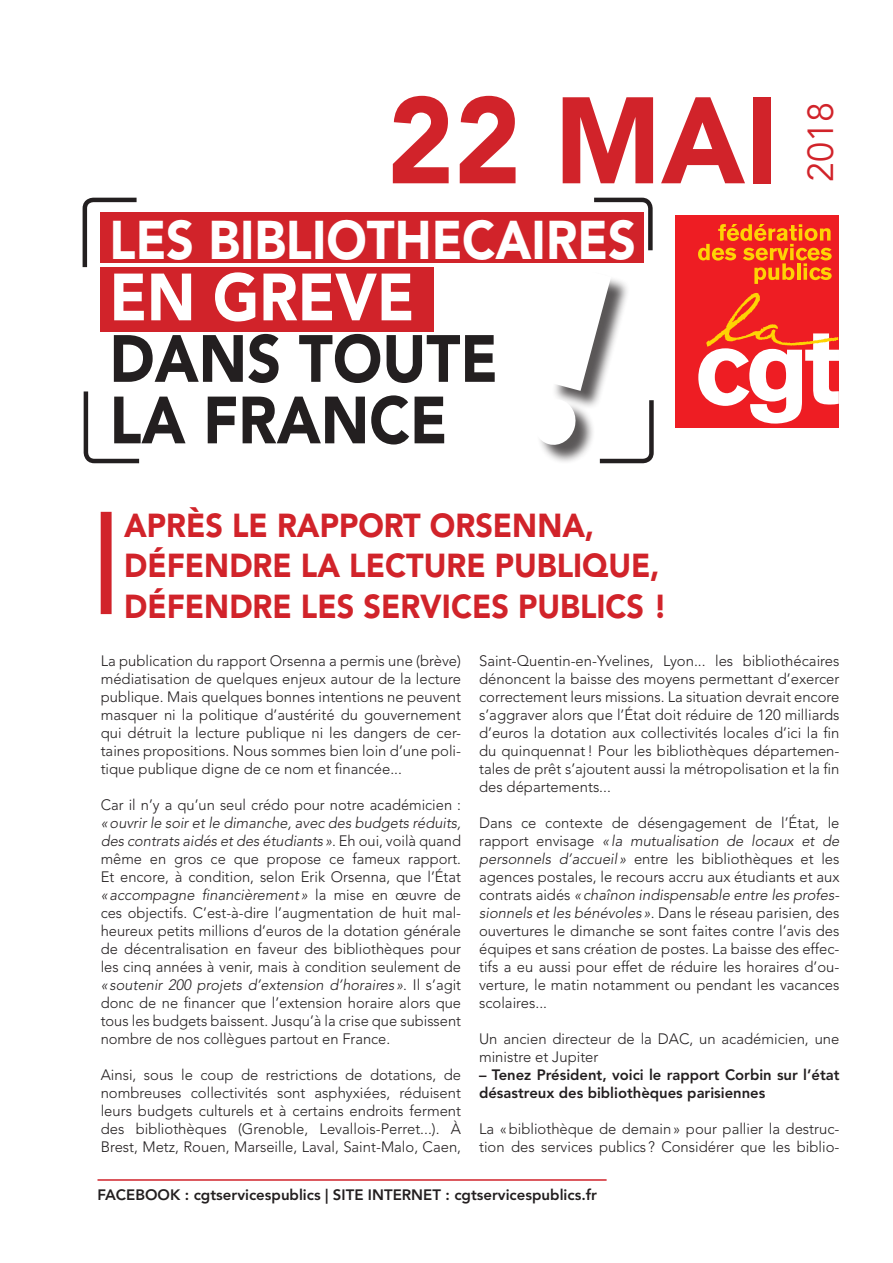
<style>
.page{position:relative;width:893px;height:1263px;background:#fff}
.page>*{position:absolute;margin:0;border:0;box-sizing:border-box;transform-origin:0 0}
.t1{font:900 121.5px "Avenir LT Std";color:#d1232a;scale:.93 1}
.t2{font:900 66px "Avenir LT Std";color:#231f20;scale:.9 1}
.t3{font:900 66px "Avenir LT Std";color:#fff;scale:.9 1}
.t4{font:900 54px "Avenir LT Std";color:#fff;scale:.9 1}
.t5{font:36px "Avenir LT Std";color:#d1232a}
.t6{font:900 33px "Avenir LT Std";color:#d1232a;scale:.93 1}
.t7{font:300 15px/18px "Avenir LT Std";color:#231f20;text-align:justify}
.t8{font:800 15px/18px "Avenir LT Std";color:#231f20}
.s1{font-style:italic}
</style>
<div class="page">
<div style="left:101px;top:212px;width:543px;height:51px;background:#d1232a"></div>
<div style="left:101px;top:267px;width:333px;height:64px;background:#d1232a"></div>
<svg style="left:594px;top:197px;width:59px;height:54px"></svg>
<svg style="left:82px;top:197px;width:55px;height:75px"></svg>
<div style="left:101px;top:512px;width:11px;height:102px;background:#d1232a"></div>
<svg style="left:83px;top:391px;width:57px;height:73px"></svg>
<div style="left:675px;top:215px;width:163px;height:212px;background:#ee1d23"></div>
<svg style="left:698px;top:293px;width:141px;height:131px"></svg>
<svg style="left:698px;top:224px;width:134px;height:60px"></svg>
<hr style="left:98px;top:1179px;width:509px;height:2px;background:#d1232a">
<svg style="left:539px;top:274px;width:115px;height:190px"></svg>
<p class="t1" style="left:387px;top:67px;width:422px">22 MAI</p>
<p class="t4" style="left:110px;top:207px;width:586px">LES BIBLIOTHECAIRES</p>
<p class="t3" style="left:110px;top:257px;width:340px">EN GREVE</p>
<p class="t2" style="left:110px;top:319px;width:433px">DANS TOUTE</p>
<p class="t2" style="left:110px;top:380px;width:377px">LA FRANCE</p>
<p class="t6" style="left:124px;top:505px;width:507px">APRÈS LE RAPPORT ORSENNA,</p>
<p class="t6" style="left:124px;top:546px;width:577px">DÉFENDRE LA LECTURE PUBLIQUE,</p>
<p class="t6" style="left:124px;top:586px;width:585px">DÉFENDRE LES SERVICES PUBLICS !</p>
<p class="t5" style="left:800px;top:182px;width:82px;rotate:-90deg">2018</p>
<p class="t7" style="left:101px;top:652px;width:362px">La publication du rapport Orsenna a permis une (brève) médiatisation de quelques enjeux autour de la lecture publique. Mais quelques bonnes intentions ne peuvent masquer ni la politique d’austérité du gouvernement qui détruit la lecture publique ni les dangers de cer&shy;taines propositions. Nous sommes bien loin d’une poli&shy;tique publique digne de ce nom et financée...</p>
<p class="t7" style="left:101px;top:796px;width:362px">Car il n’y a qu’un seul crédo pour notre académicien : <span class="s1">«ouvrir le soir et le dimanche, avec des budgets réduits, des contrats aidés et des étudiants »</span>. Eh oui, voilà quand même en gros ce que propose ce fameux rapport.<br>Et encore, à condition, selon Erik Orsenna, que l’État <span class="s1">«accompagne financièrement »</span> la mise en œuvre de ces objectifs. C’est-à-dire l’augmentation de huit mal&shy;heureux petits millions d’euros de la dotation générale de décentralisation en faveur des bibliothèques pour les cinq années à venir, mais à condition seulement de <span class="s1">« soutenir 200 projets d’extension d’horaires »</span>. Il s’agit donc de ne financer que l’extension horaire alors que tous les budgets baissent. Jusqu’à la crise que subissent nombre de nos collègues partout en France.</p>
<p class="t7" style="left:101px;top:1066px;width:362px">Ainsi, sous le coup de restrictions de dotations, de nombreuses collectivités sont asphyxiées, réduisent leurs budgets culturels et à certains endroits ferment des bibliothèques (Grenoble, Levallois-Perret...). À Brest, Metz, Rouen, Marseille, Laval, Saint-Malo, Caen,</p>
<p class="t7" style="left:479px;top:652px;width:362px">Saint-Quentin-en-Yvelines, Lyon... les bibliothécaires dénoncent la baisse des moyens permettant d’exercer correctement leurs missions. La situation devrait encore s’aggraver alors que l’État doit réduire de 120 milliards d’euros la dotation aux collectivités locales d’ici la fin du quinquennat! Pour les bibliothèques départemen&shy;tales de prêt s’ajoutent aussi la métropolisation et la fin des départements...</p>
<p class="t7" style="left:479px;top:814px;width:362px">Dans ce contexte de désengagement de l’État, le rapport envisage <span class="s1">« la mutualisation de locaux et de personnels d’accueil »</span> entre les bibliothèques et les agences postales, le recours accru aux étudiants et aux contrats aidés <span class="s1">« chaînon indispensable entre les profes&shy;sionnels et les bénévoles »</span>. Dans le réseau parisien, des ouvertures le dimanche se sont faites contre l’avis des équipes et sans création de postes. La baisse des effec&shy;tifs a eu aussi pour effet de réduire les horaires d’ou&shy;verture, le matin notamment ou pendant les vacances scolaires...</p>
<p class="t7" style="left:479px;top:1030px;width:362px">Un ancien directeur de la DAC, un académicien, une ministre et Jupiter</p>
<p class="t8" style="left:479px;top:1066px;width:362px">– Tenez Président, voici le rapport Corbin sur l’état désastreux des bibliothèques parisiennes</p>
<p class="t7" style="left:479px;top:1120px;width:362px">La «bibliothèque de demain» pour pallier la destruc&shy;tion des services publics ? Considérer que les biblio-</p>
<p class="t8" style="left:97px;top:1186px;width:501px">FACEBOOK : cgtservicespublics | SITE INTERNET : cgtservicespublics.fr</p>
</div>
